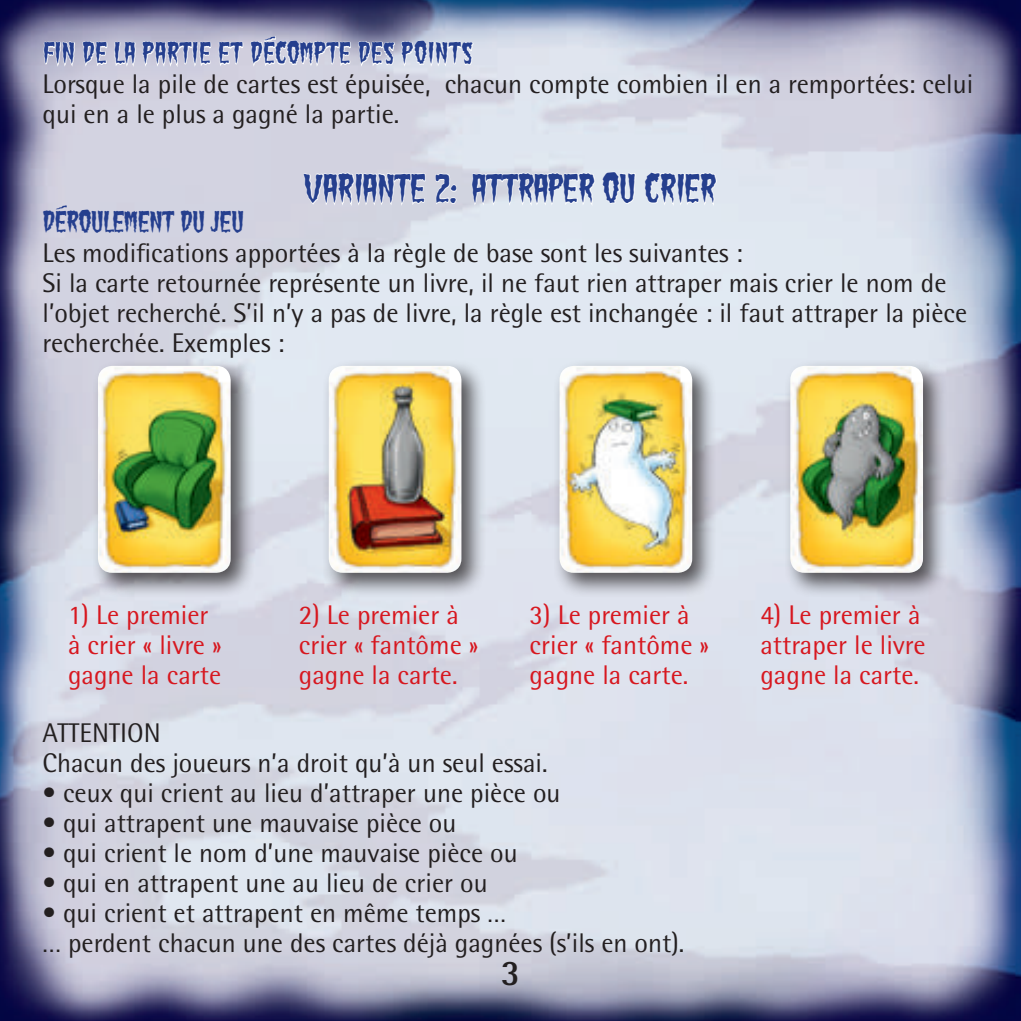
<style>
.page{position:relative;width:1021px;height:1021px;background:#fff}
.page>*{position:absolute;margin:0;border:0;box-sizing:border-box;transform-origin:0 0}
.t1{font:36px "Green Fuz";color:#253f8e}
.t2{font:700 36px "Rotis Semi Sans";color:#231f20}
.t3{font:27px/30px "Rotis Semi Sans";color:#231f20}
.t4{font:27px/30px "Rotis Semi Sans";color:#d7171f}
.t5{font:27px "Green Fuz";letter-spacing:.03em;color:#253f8e}
.t6{font:27px "Green Fuz";letter-spacing:.005em;color:#253f8e}
</style>
<div class="page">
<img style="left:0;top:0;width:1020px;height:1020px">
<div style="left:782px;top:358px;width:166px;height:240px;background:#231f20;opacity:.75"></div>
<img style="left:790px;top:366px;width:133px;height:207px">
<div style="left:552px;top:358px;width:165px;height:240px;background:#231f20;opacity:.75"></div>
<img style="left:559px;top:366px;width:133px;height:207px">
<div style="left:321px;top:358px;width:165px;height:240px;background:#231f20;opacity:.75"></div>
<img style="left:329px;top:366px;width:132px;height:207px">
<div style="left:90px;top:358px;width:166px;height:240px;background:#231f20;opacity:.75"></div>
<img style="left:98px;top:366px;width:133px;height:207px">
<svg style="left:43px;top:28px;width:431px;height:45px"></svg>
<svg style="left:302px;top:165px;width:124px;height:45px"></svg>
<svg style="left:434px;top:172px;width:24px;height:34px"></svg>
<svg style="left:470px;top:167px;width:166px;height:43px"></svg>
<svg style="left:643px;top:171px;width:75px;height:39px"></svg>
<p class="t5" style="left:43px;top:36px;width:432px">FIN DE LA PARTIE ET DÉCOMPTE DES POINTS</p>
<p class="t3" style="left:43px;top:69px;width:932px">Lorsque la pile de cartes est épuisée, chacun compte combien il en a remportées: celui qui en a le plus a gagné la partie.</p>
<h1 class="t1" style="left:305px;top:166px;width:412px">VARIANTE 2: ATTRAPER OU CRIER</h1>
<p class="t6" style="left:43px;top:205px;width:203px">DÉROULEMENT DU JEU</p>
<p class="t3" style="left:43px;top:238px;width:926px">Les modifications apportées à la règle de base sont les suivantes :<br>Si la carte retournée représente un livre, il ne faut rien attraper mais crier le nom de l’objet recherché. S’il n’y a pas de livre, la règle est inchangée : il faut attraper la pièce recherchée. Exemples :</p>
<p class="t4" style="left:68px;top:599px;width:155px">1) Le premier à crier « livre » gagne la carte</p>
<p class="t4" style="left:299px;top:599px;width:181px">2) Le premier à crier « fantôme » gagne la carte.</p>
<p class="t4" style="left:529px;top:599px;width:181px">3) Le premier à crier « fantôme » gagne la carte.</p>
<p class="t3" style="left:43px;top:718px;width:506px">ATTENTION<br>Chacun des joueurs n’a droit qu’à un seul essai.</p>
<p class="t3" style="left:43px;top:778px;width:519px">• ceux qui crient au lieu d’attraper une pièce ou</p>
<p class="t3" style="left:43px;top:808px;width:415px">• qui attrapent une mauvaise pièce ou</p>
<p class="t3" style="left:43px;top:838px;width:476px">• qui crient le nom d’une mauvaise pièce ou</p>
<p class="t3" style="left:43px;top:868px;width:446px">• qui en attrapent une au lieu de crier ou</p>
<p class="t3" style="left:43px;top:898px;width:643px">• qui crient et attrapent en même temps …<br>… perdent chacun une des cartes déjà gagnées (s’ils en ont).</p>
<h1 class="t2" style="left:501px;top:950px;width:21px">3</h1>
<p class="t4" style="left:760px;top:599px;width:167px">4) Le premier à attraper le livre gagne la carte.</p>
</div>
